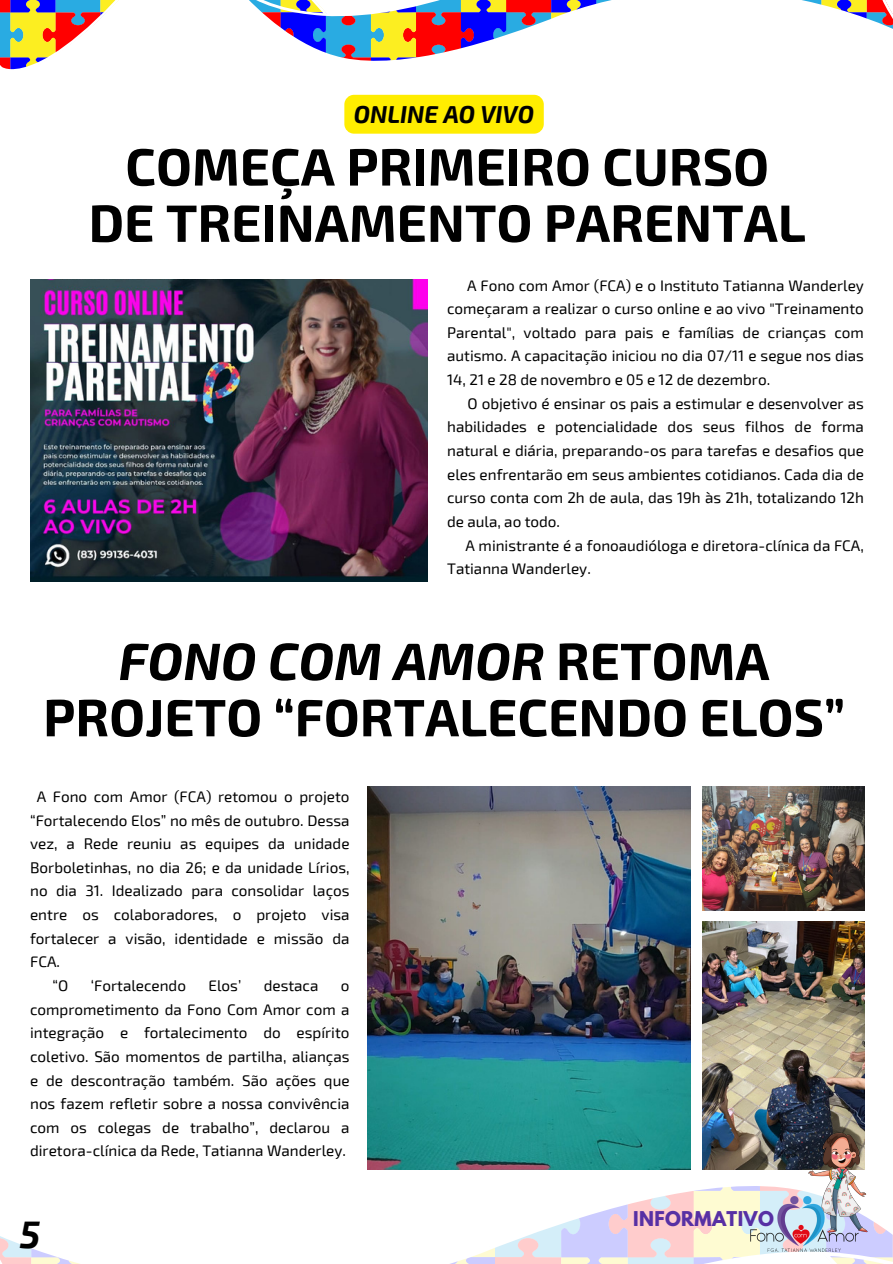
<style>
.page{position:relative;width:893px;height:1264px;background:#fff}
.page>*{position:absolute;margin:0;border:0;box-sizing:border-box;transform-origin:0 0}
.t1{font:700 52.5px "Exo 2";color:#000}
.t2{font:italic 700 52.5px "Exo 2";color:#000}
.t3{font:italic 700 37.5px "Exo 2";color:#000}
.t4{font:italic 700 24px "Exo 2";color:#000}
.t5{font:700 18px "League Spartan";letter-spacing:.02em;color:#5730a4}
.t6{font:15.3px/23.7px "Exo 2";color:#000;text-align:justify}
.s1{font-style:normal}
</style>
<div class="page">
<img style="left:368px;top:787px;width:322px;height:382px">
<img style="left:702px;top:787px;width:162px;height:123px">
<img style="left:702px;top:922px;width:162px;height:247px">
<svg style="left:0;top:1169px;width:892px;height:94px"></svg>
<img style="left:790px;top:1130px;width:102px;height:104px">
<img style="left:745px;top:1182px;width:118px;height:81px">
<svg style="left:0;top:0;width:892px;height:70px"></svg>
<img style="left:30px;top:280px;width:397px;height:301px">
<div style="left:344px;top:95px;width:199px;height:39px;background:#ffed00;border-radius:10px"></div>
<p class="t4" style="left:354px;top:99px;width:182px">ONLINE AO VIVO</p>
<p class="t1" style="left:125px;top:132px;width:645px">COMEÇA PRIMEIRO CURSO</p>
<p class="t1" style="left:88px;top:189px;width:718px">DE TREINAMENTO PARENTAL</p>
<p class="t6" style="left:447px;top:272px;width:418px;text-indent:20px">A Fono com Amor (FCA) e o Instituto Tatianna Wanderley começaram a realizar o curso online e ao vivo "Treinamento Parental", voltado para pais e famílias de crianças com autismo. A capacitação iniciou no dia 07/11 e segue nos dias 14, 21 e 28 de novembro e 05 e 12 de dezembro.</p>
<p class="t6" style="left:447px;top:391px;width:418px;text-indent:20px">O objetivo é ensinar os pais a estimular e desenvolver as habilidades e potencialidade dos seus filhos de forma natural e diária, preparando-os para tarefas e desafios que eles enfrentarão em seus ambientes cotidianos. Cada dia de curso conta com 2h de aula, das 19h às 21h, totalizando 12h de aula, ao todo.</p>
<p class="t6" style="left:447px;top:532px;width:418px;text-indent:18px">A ministrante é a fonoaudióloga e diretora-clínica da FCA,<br>Tatianna Wanderley.</p>
<p class="t2" style="left:119px;top:627px;width:652px">FONO COM AMOR <span class="s1">RETOMA</span></p>
<p class="t1" style="left:43px;top:683px;width:803px">PROJETO “FORTALECENDO ELOS”</p>
<p class="t6" style="left:30px;top:784px;width:321px;text-indent:7px">A Fono com Amor (FCA) retomou o projeto “Fortalecendo Elos” no mês de outubro. Dessa vez, a Rede reuniu as equipes da unidade Borboletinhas, no dia 26; e da unidade Lírios, no dia 31. Idealizado para consolidar laços entre os colaboradores, o projeto visa fortalecer a visão, identidade e missão da FCA.</p>
<p class="t6" style="left:53px;top:973px;width:17px">“O</p>
<p class="t6" style="left:91px;top:973px;width:97px">‘Fortalecendo</p>
<p class="t6" style="left:208px;top:973px;width:34px">Elos’</p>
<p class="t6" style="left:264px;top:973px;width:56px">destaca</p>
<p class="t6" style="left:30px;top:973px;width:321px;text-indent:311px">o comprometimento da Fono Com Amor com a integração e fortalecimento do espírito coletivo. São momentos de partilha, alianças e de descontração também. São ações que nos fazem refletir sobre a nossa convivência com os colegas de trabalho”, declarou a diretora-clínica da Rede, Tatianna Wanderley.</p>
<p class="t3" style="left:20px;top:1209px;width:22px">5</p>
<p class="t5" style="left:633px;top:1209px;width:142px">INFORMATIVO</p>
</div>
